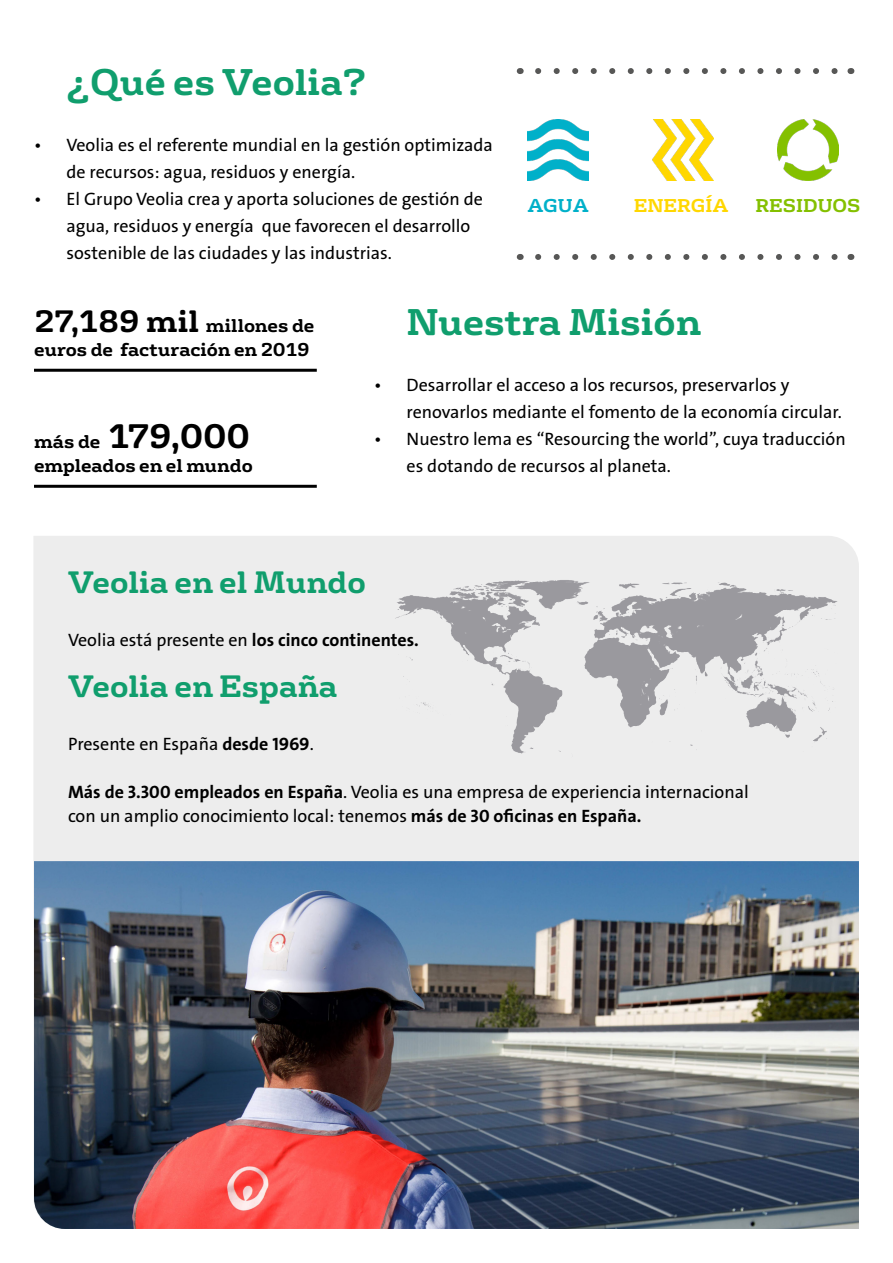
<style>
.page{position:relative;width:893px;height:1263px;background:#fff}
.page>*{position:absolute;margin:0;border:0;box-sizing:border-box;transform-origin:0 0}
.t1{font:700 36px "FS Rufus";color:#109e6d}
.t2{font:700 33px "FS Rufus";letter-spacing:-.01em;color:#000}
.t3{font:700 30px "FS Rufus";color:#109e6d}
.t4{font:18px/27px "The Sans Veolia W5 Pla";color:#000}
.t5{font:700 18px/24px "FS Rufus";letter-spacing:-.005em;color:#000}
.t6{font:700 18px "FS Rufus";color:#84c000}
.t7{font:700 18px "FS Rufus";color:#ffd700}
.t8{font:700 18px "FS Rufus";color:#00b0c9}
.s1{font-size:30px}
.s2{font-size:18px}
.s3{font-family:"The Sans Veolia W7 Bld"}
</style>
<div class="page">
<div style="left:33px;top:536px;width:826px;height:663px;background:#ededed"></div>
<img style="left:34px;top:861px;width:825px;height:368px">
<hr style="left:34px;top:369px;width:283px;height:3px;background:#000">
<hr style="left:34px;top:485px;width:283px;height:3px;background:#000">
<img style="left:527px;top:119px;width:62px;height:62px">
<img style="left:652px;top:119px;width:62px;height:62px">
<img style="left:777px;top:119px;width:61px;height:61px">
<svg style="left:538px;top:68px;width:300px;height:6px"></svg>
<svg style="left:538px;top:254px;width:300px;height:6px"></svg>
<img style="left:384px;top:556px;width:469px;height:219px">
<h1 class="t1" style="left:66px;top:51px;width:301px">¿Qué es Veolia?</h1>
<p class="t4" style="left:66px;top:131px;width:428px;text-indent:-32px">• Veolia es el referente mundial en la gestión optimizada de recursos: agua, residuos y energía.</p>
<p class="t4" style="left:66px;top:185px;width:418px;text-indent:-32px">• El Grupo Veolia crea y aporta soluciones de gestión de agua, residuos y energía que favorecen el desarrollo sostenible de las ciudades y las industrias.</p>
<p class="t8" style="left:527px;top:190px;width:63px">AGUA</p>
<p class="t7" style="left:634px;top:190px;width:96px">ENERGÍA</p>
<p class="t6" style="left:755px;top:190px;width:107px">RESIDUOS</p>
<p class="t5" style="left:34px;top:312px;width:282px"><span class="s1">27,189 mil</span> millones de euros de facturación en 2019</p>
<h2 class="t2" style="left:34px;top:407px;width:218px"><span class="s2">más de</span> 179,000</h2>
<p class="t5" style="left:34px;top:452px;width:220px">empleados en el mundo</p>
<h1 class="t1" style="left:407px;top:291px;width:296px">Nuestra Misión</h1>
<p class="t4" style="left:407px;top:371px;width:437px;text-indent:-32px">• Desarrollar el acceso a los recursos, preservarlos y renovarlos mediante el fomento de la economía circular.</p>
<p class="t4" style="left:407px;top:425px;width:441px;text-indent:-32px">• Nuestro lema es “Resourcing the world”, cuya traducción es dotando de recursos al planeta.</p>
<h3 class="t3" style="left:68px;top:556px;width:300px">Veolia en el Mundo</h3>
<p class="t4" style="left:68px;top:626px;width:352px">Veolia está presente en <span class="s3">los cinco continentes.</span></p>
<h3 class="t3" style="left:68px;top:660px;width:271px">Veolia en España</h3>
<p class="t4" style="left:68px;top:730px;width:247px">Presente en España <span class="s3">desde 1969</span>.</p>
<p class="t4" style="left:68px;top:780px;width:682px;line-height:24px"><span class="s3">Más de 3.300 empleados en España</span>. Veolia es una empresa de experiencia internacional con un amplio conocimiento local: tenemos <span class="s3">más de 30 oficinas en España.</span></p>
</div>
